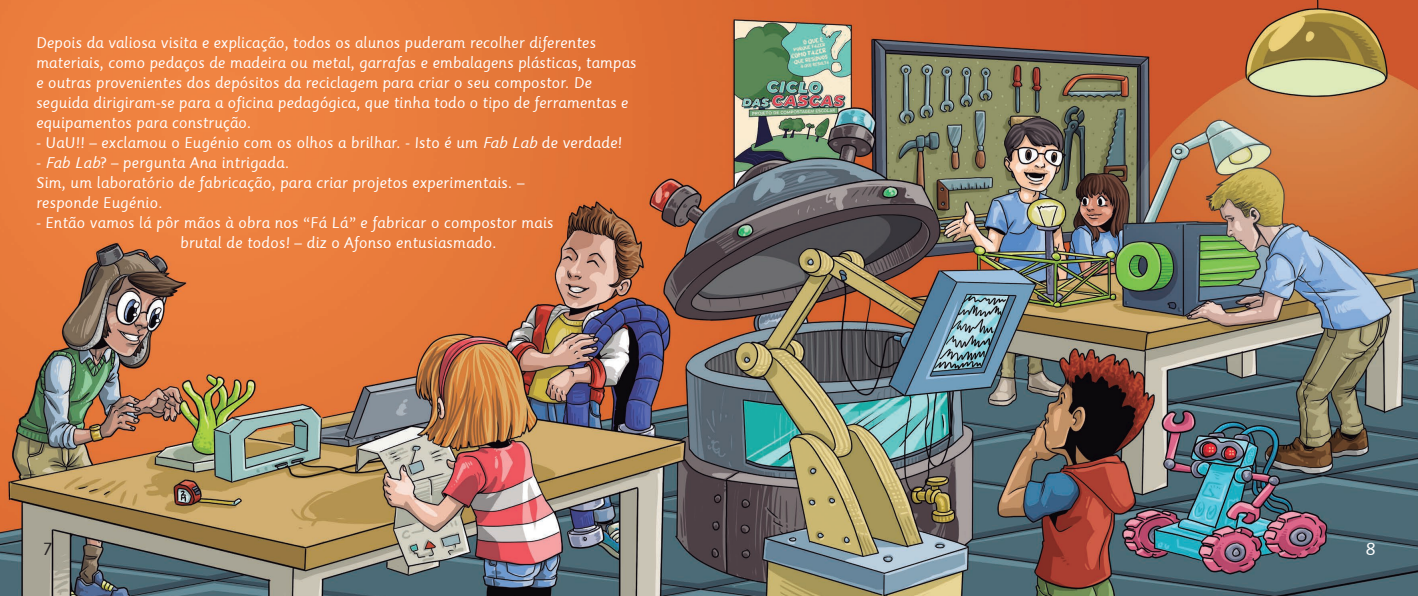
<style>
.page{position:relative;width:1418px;height:596px;background:#fff}
.page>*{position:absolute;margin:0;border:0;box-sizing:border-box;transform-origin:0 0}
.t1{font:17px "Sassoon Primary";color:#231f20}
.t2{font:17px "Sassoon Primary";color:#fff}
.t3{font:15px/20px "Sassoon Primary";letter-spacing:-.005em;color:#fff}
.s1{font-style:italic}
</style>
<div class="page">
<img style="left:0;top:0;width:1417px;height:595px">
<p class="t3" style="left:36px;top:33px;width:602px">Depois da valiosa visita e explicação, todos os alunos puderam recolher diferentes materiais, como pedaços de madeira ou metal, garrafas e embalagens plásticas, tampas e outras provenientes dos depósitos da reciclagem para criar o seu compostor. De seguida dirigiram-se para a oficina pedagógica, que tinha todo o tipo de ferramentas e equipamentos para construção.</p>
<p class="t3" style="left:36px;top:133px;width:587px">- UaU!! – exclamou o Eugénio com os olhos a brilhar. - Isto é um <span class="s1">Fab Lab</span> de verdade!</p>
<p class="t3" style="left:36px;top:153px;width:255px">- <span class="s1">Fab Lab</span>? – pergunta Ana intrigada.</p>
<p class="t3" style="left:36px;top:173px;width:490px">Sim, um laboratório de fabricação, para criar projetos experimentais. – responde Eugénio.</p>
<p class="t3" style="left:180px;top:213px;width:375px;text-indent:-144px">- Então vamos lá pôr mãos à obra nos “Fá Lá” e fabricar o compostor mais brutal de todos! – diz o Afonso entusiasmado.</p>
<p class="t1" style="left:42px;top:539px;width:12px">7</p>
<p class="t2" style="left:1365px;top:539px;width:12px">8</p>
</div>
